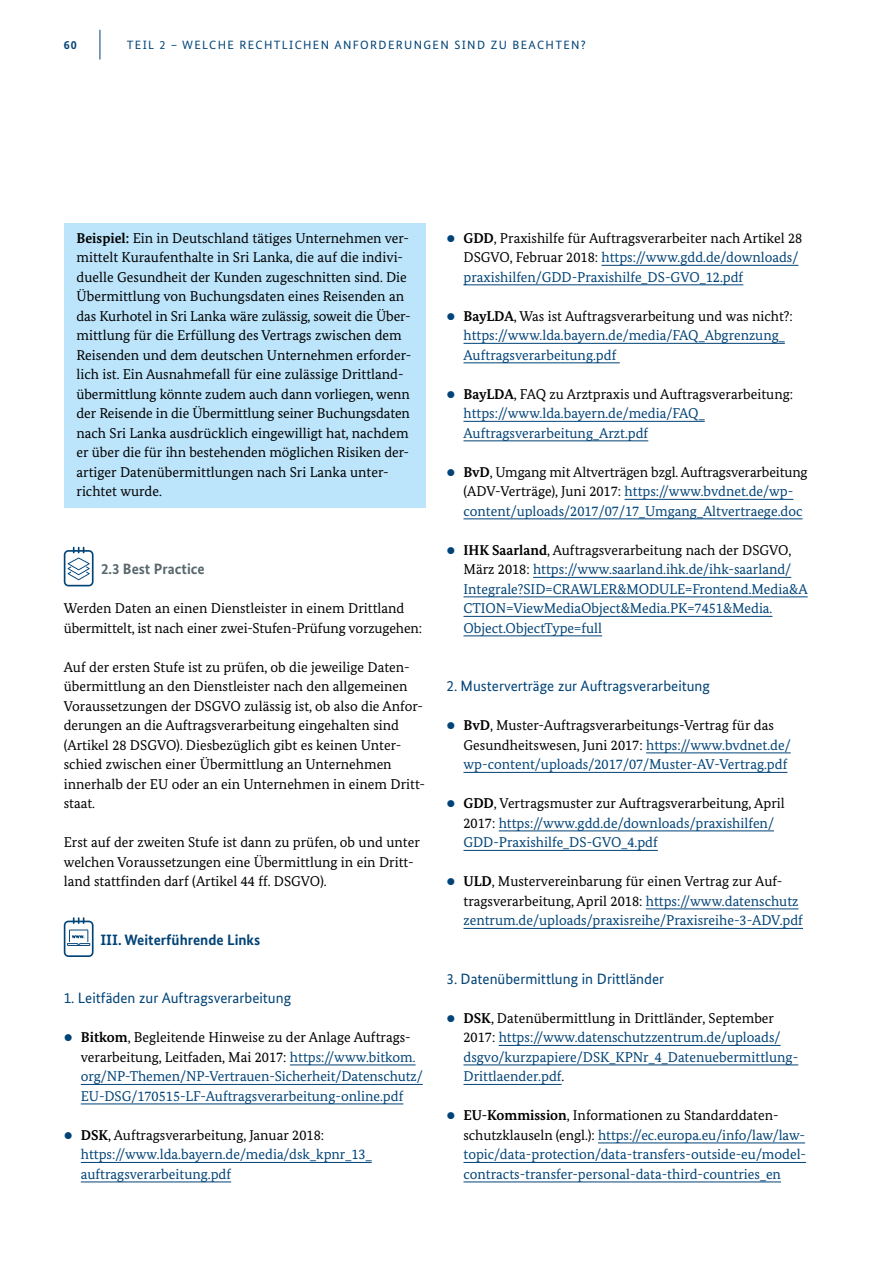
<style>
.page{position:relative;width:893px;height:1263px;background:#fff}
.page>*{position:absolute;margin:0;border:0;box-sizing:border-box;transform-origin:0 0}
.t1{font:15px "Bundes Sans";color:#004377}
.t2{font:700 15px "Bundes Sans";color:#004377}
.t3{font:700 15px "Bundes Sans";color:#57666d}
.t4{font:14.25px/19.5px "Bundes Serif";color:#004377}
.t5{font:14.25px/19.5px "Bundes Serif";color:#000}
.t6{font:12px "Bundes Sans";letter-spacing:.11em;color:#004377}
.t7{font:700 12px "Bundes Sans";color:#004377}
.s1{font-weight:700}
.s2{font-weight:700;color:#000}
.s3{color:#000}
</style>
<div class="page">
<hr style="left:100px;top:30px;width:1px;height:30px;background:#004377">
<div style="left:64px;top:223px;width:361px;height:285px;background:#bce4fa"></div>
<hr style="left:290px;top:1064px;width:126px;height:1px;background:#004377">
<hr style="left:81px;top:1084px;width:342px;height:1px;background:#004377">
<hr style="left:81px;top:1103px;width:322px;height:1px;background:#004377">
<hr style="left:81px;top:1162px;width:291px;height:1px;background:#004377">
<hr style="left:81px;top:1181px;width:150px;height:1px;background:#004377">
<hr style="left:601px;top:265px;width:197px;height:1px;background:#004377">
<hr style="left:463px;top:284px;width:280px;height:1px;background:#004377">
<hr style="left:463px;top:343px;width:322px;height:1px;background:#004377">
<hr style="left:463px;top:362px;width:157px;height:1px;background:#004377">
<hr style="left:463px;top:421px;width:242px;height:1px;background:#004377">
<hr style="left:463px;top:440px;width:185px;height:1px;background:#004377">
<hr style="left:625px;top:499px;width:168px;height:1px;background:#004377">
<hr style="left:463px;top:518px;width:339px;height:1px;background:#004377">
<hr style="left:533px;top:577px;width:258px;height:1px;background:#004377">
<hr style="left:463px;top:596px;width:345px;height:1px;background:#004377">
<hr style="left:463px;top:616px;width:309px;height:1px;background:#004377">
<hr style="left:463px;top:635px;width:139px;height:1px;background:#004377">
<hr style="left:646px;top:752px;width:145px;height:1px;background:#004377">
<hr style="left:463px;top:772px;width:324px;height:1px;background:#004377">
<hr style="left:499px;top:830px;width:275px;height:1px;background:#004377">
<hr style="left:463px;top:850px;width:195px;height:1px;background:#004377">
<hr style="left:646px;top:908px;width:152px;height:1px;background:#004377">
<hr style="left:463px;top:928px;width:340px;height:1px;background:#004377">
<hr style="left:499px;top:1045px;width:282px;height:1px;background:#004377">
<hr style="left:463px;top:1064px;width:335px;height:1px;background:#004377">
<hr style="left:463px;top:1084px;width:99px;height:1px;background:#004377">
<hr style="left:598px;top:1142px;width:207px;height:1px;background:#004377">
<hr style="left:463px;top:1162px;width:343px;height:1px;background:#004377">
<hr style="left:463px;top:1181px;width:318px;height:1px;background:#004377">
<svg style="left:64px;top:547px;width:30px;height:39px"></svg>
<svg style="left:64px;top:917px;width:30px;height:40px"></svg>
<p class="t7" style="left:64px;top:37px;width:15px">60</p>
<p class="t6" style="left:127px;top:37px;width:461px">TEIL 2 – WELCHE RECHTLICHEN ANFORDERUNGEN SIND ZU BEACHTEN?</p>
<p class="t5" style="left:77px;top:228px;width:336px"><span class="s1">Beispiel:</span> Ein in Deutschland tätiges Unternehmen ver&shy;mittelt Kuraufenthalte in Sri Lanka, die auf die indivi&shy;duelle Gesundheit der Kunden zugeschnitten sind. Die Übermittlung von Buchungsdaten eines Reisenden an das Kurhotel in Sri Lanka wäre zulässig, soweit die Über&shy;mittlung für die Erfüllung des Vertrags zwischen dem Reisenden und dem deutschen Unternehmen erforder&shy;lich ist. Ein Ausnahmefall für eine zulässige Drittland&shy;übermittlung könnte zudem auch dann vorliegen, wenn der Reisende in die Übermittlung seiner Buchungsdaten nach Sri Lanka ausdrücklich eingewilligt hat, nachdem er über die für ihn bestehenden möglichen Risiken der&shy;artiger Datenübermittlungen nach Sri Lanka unter&shy;richtet wurde.</p>
<h6 class="t3" style="left:101px;top:560px;width:105px">2.3 Best Practice</h6>
<p class="t5" style="left:64px;top:599px;width:360px">Werden Daten an einen Dienstleister in einem Drittland übermittelt, ist nach einer zwei-Stufen-Prüfung vorzugehen:</p>
<p class="t5" style="left:64px;top:657px;width:363px">Auf der ersten Stufe ist zu prüfen, ob die jeweilige Daten&shy;übermittlung an den Dienstleister nach den allgemeinen Voraussetzungen der DSGVO zulässig ist, ob also die Anfor&shy;derungen an die Auftragsverarbeitung eingehalten sind (Artikel 28 DSGVO). Diesbezüglich gibt es keinen Unter&shy;schied zwischen einer Übermittlung an Unternehmen innerhalb der EU oder an ein Unternehmen in einem Dritt&shy;staat.</p>
<p class="t5" style="left:64px;top:832px;width:358px">Erst auf der zweiten Stufe ist dann zu prüfen, ob und unter welchen Voraussetzungen eine Übermittlung in ein Dritt&shy;land stattfinden darf (Artikel 44 ff. DSGVO).</p>
<h4 class="t2" style="left:100px;top:931px;width:161px">III. Weiterführende Links</h4>
<h5 class="t1" style="left:64px;top:989px;width:229px">1. Leitfäden zur Auftragsverarbeitung</h5>
<p class="t4" style="left:81px;top:1028px;width:343px;text-indent:-17px">• <span class="s2">Bitkom</span><span class="s3">, Begleitende Hinweise zu der Anlage Auftrags&shy;verarbeitung, Leitfaden, Mai 2017:</span> https://www.bitkom. org/NP-Themen/NP-Vertrauen-Sicherheit/Datenschutz/ EU-DSG/170515-LF-Auftragsverarbeitung-online.pdf</p>
<p class="t4" style="left:81px;top:1125px;width:292px;text-indent:-17px">• <span class="s2">DSK</span><span class="s3">, Auftragsverarbeitung, Januar 2018: </span>https://www.lda.bayern.de/media/dsk_kpnr_13_ auftragsverarbeitung.pdf</p>
<p class="t4" style="left:463px;top:228px;width:340px;text-indent:-17px">• <span class="s2">GDD</span><span class="s3">, Praxishilfe für Auftragsverarbeiter nach Artikel 28<br>DSGVO, Februar 2018:</span> https://www.gdd.de/downloads/ praxishilfen/GDD-Praxishilfe_DS-GVO_12.pdf</p>
<p class="t4" style="left:463px;top:306px;width:331px;text-indent:-17px">• <span class="s2">BayLDA</span><span class="s3">, Was ist Auftragsverarbeitung und was nicht?: </span>https://www.lda.bayern.de/media/FAQ_Abgrenzung_<br>Auftragsverarbeitung.pdf</p>
<p class="t4" style="left:463px;top:384px;width:331px;text-indent:-17px">• <span class="s2">BayLDA</span><span class="s3">, FAQ zu Arztpraxis und Auftragsverarbeitung: </span>https://www.lda.bayern.de/media/FAQ_<br>Auftragsverarbeitung_Arzt.pdf</p>
<p class="t4" style="left:463px;top:462px;width:346px;text-indent:-17px">• <span class="s2">BvD</span><span class="s3">, Umgang mit Altverträgen bzgl. Auftragsverarbeitung (ADV-Verträge), Juni 2017:</span> https://www.bvdnet.de/wp&shy;content/uploads/2017/07/17_Umgang_Altvertraege.doc</p>
<p class="t4" style="left:463px;top:540px;width:346px;text-indent:-17px">• <span class="s2">IHK Saarland</span><span class="s3">, Auftragsverarbeitung nach der DSGVO, März 2018:</span> https://www.saarland.ihk.de/ihk-saarland/ Integrale?SID=CRAWLER&amp;MODULE=Frontend.Media&amp;A CTION=ViewMediaObject&amp;Media.PK=7451&amp;Media.<br>Object.ObjectType=full</p>
<h5 class="t1" style="left:446px;top:677px;width:265px">2. Musterverträge zur Auftragsverarbeitung</h5>
<p class="t4" style="left:463px;top:716px;width:329px;text-indent:-17px">• <span class="s2">BvD</span><span class="s3">, Muster-Auftragsverarbeitungs-Vertrag für das<br>Gesundheitswesen, Juni 2017:</span> https://www.bvdnet.de/ wp-content/uploads/2017/07/Muster-AV-Vertrag.pdf</p>
<p class="t4" style="left:463px;top:794px;width:323px;text-indent:-17px">• <span class="s2">GDD</span><span class="s3">, Vertragsmuster zur Auftragsverarbeitung, April<br>2017:</span> https://www.gdd.de/downloads/praxishilfen/<br>GDD-Praxishilfe_DS-GVO_4.pdf</p>
<p class="t4" style="left:463px;top:872px;width:341px;text-indent:-17px">• <span class="s2">ULD</span><span class="s3">, Mustervereinbarung für einen Vertrag zur Auf&shy;tragsverarbeitung, April 2018:</span> https://www.datenschutz zentrum.de/uploads/praxisreihe/Praxisreihe-3-ADV.pdf</p>
<h5 class="t1" style="left:446px;top:970px;width:219px">3. Datenübermittlung in Drittländer</h5>
<p class="t4" style="left:463px;top:1008px;width:336px;text-indent:-17px">• <span class="s2">DSK</span><span class="s3">, Datenübermittlung in Drittländer, September 2017:</span> https://www.datenschutzzentrum.de/uploads/ dsgvo/kurzpapiere/DSK_KPNr_4_Datenuebermittlung-Drittlaender.pdf<span class="s3">.</span></p>
<p class="t4" style="left:463px;top:1106px;width:344px;text-indent:-17px">• <span class="s2">EU-Kommission</span><span class="s3">, Informationen zu Standarddaten&shy;schutzklauseln (engl.):</span> https://ec.europa.eu/info/law/law&shy;topic/data-protection/data-transfers-outside-eu/model&shy;contracts-transfer-personal-data-third-countries_en</p>
</div>
